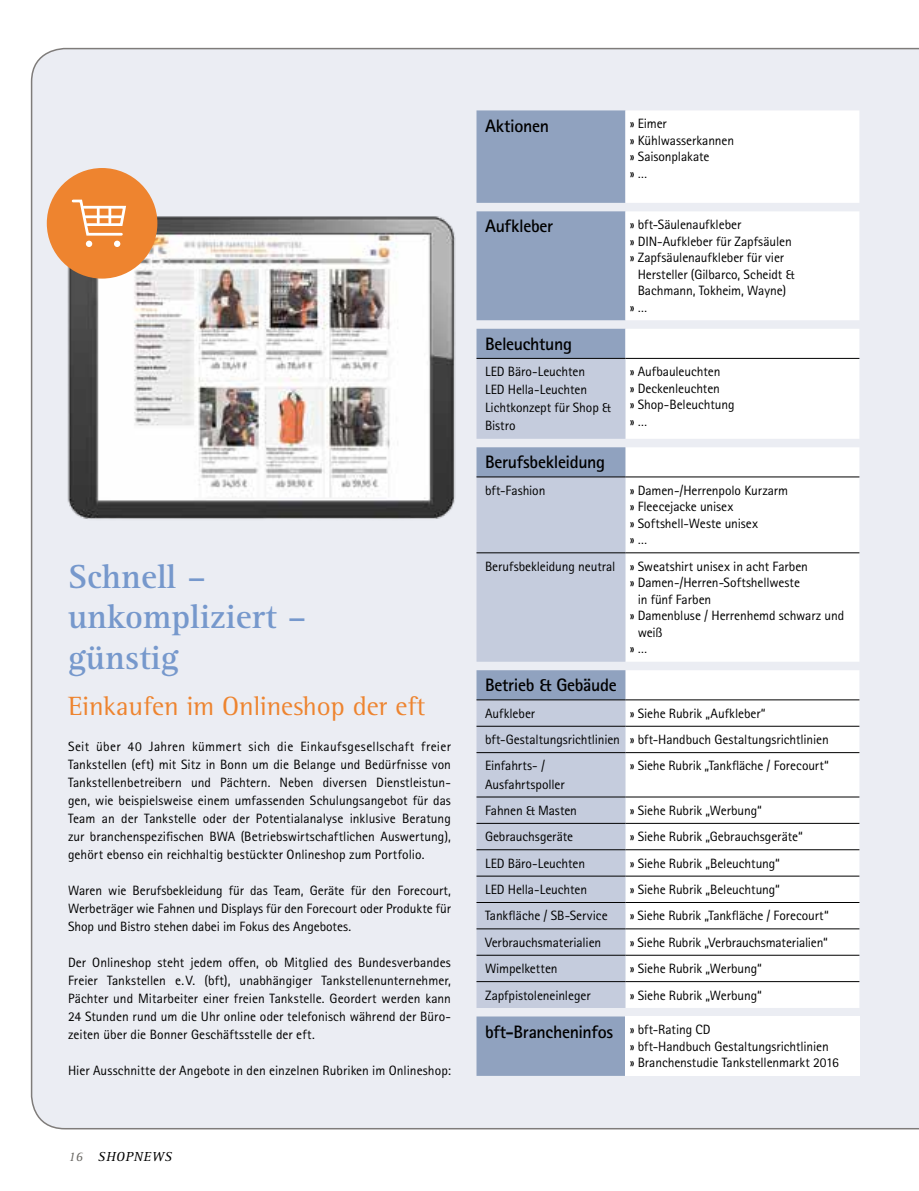
<style>
.page{position:relative;width:919px;height:1191px;background:#fff}
.page>*{position:absolute;margin:0;border:0;box-sizing:border-box;transform-origin:0 0}
.t1{font:700 34.5px/40.5px "Rotis Serif Pro";color:#7698cc}
.t2{font:27px "Rotis Semi Serif Pro";color:#ee842f}
.t3{font:700 18px "Rotis Sans Serif Pro";letter-spacing:-.02em;color:#000}
.t4{font:13.5px/18px "Rotis Sans Serif Pro";letter-spacing:-.005em;color:#000}
.t5{font:italic 13.5px "Rotis Serif Pro";letter-spacing:.05em;color:#000}
.s1{color:#6a6864}
</style>
<div class="page">
<div style="left:31px;top:48px;width:887px;height:1081px;background:#ebedf3"></div>
<img style="left:63px;top:209px;width:396px;height:313px">
<div style="left:47px;top:168px;width:110px;height:111px;background:#ee842f;border-radius:50%"></div>
<svg style="left:71px;top:199px;width:55px;height:48px"></svg>
<svg style="left:476px;top:110px;width:149px;height:248px;background:#96a7c2"></svg>
<svg style="left:625px;top:110px;width:234px;height:898px"></svg>
<svg style="left:476px;top:359px;width:149px;height:88px;background:#c8cfdf"></svg>
<svg style="left:476px;top:447px;width:149px;height:628px;background:#bac3d6"></svg>
<div style="left:625px;top:1016px;width:234px;height:59px;background:#fff"></div>
<hr style="left:476px;top:358px;width:149px;height:1px;background:#000">
<hr style="left:625px;top:358px;width:234px;height:1px;background:#000">
<hr style="left:476px;top:477px;width:149px;height:1px;background:#000">
<hr style="left:625px;top:477px;width:234px;height:1px;background:#000">
<hr style="left:476px;top:552px;width:149px;height:1px;background:#000">
<hr style="left:625px;top:552px;width:234px;height:1px;background:#000">
<hr style="left:476px;top:699px;width:149px;height:1px;background:#000">
<hr style="left:625px;top:699px;width:234px;height:1px;background:#000">
<hr style="left:476px;top:726px;width:149px;height:1px;background:#000">
<hr style="left:625px;top:726px;width:234px;height:1px;background:#000">
<hr style="left:476px;top:752px;width:149px;height:1px;background:#000">
<hr style="left:625px;top:752px;width:234px;height:1px;background:#000">
<hr style="left:476px;top:796px;width:149px;height:1px;background:#000">
<hr style="left:625px;top:796px;width:234px;height:1px;background:#000">
<hr style="left:476px;top:823px;width:149px;height:1px;background:#000">
<hr style="left:625px;top:823px;width:234px;height:1px;background:#000">
<hr style="left:476px;top:849px;width:149px;height:1px;background:#000">
<hr style="left:625px;top:849px;width:234px;height:1px;background:#000">
<hr style="left:476px;top:876px;width:149px;height:1px;background:#000">
<hr style="left:625px;top:876px;width:234px;height:1px;background:#000">
<hr style="left:476px;top:902px;width:149px;height:1px;background:#000">
<hr style="left:625px;top:902px;width:234px;height:1px;background:#000">
<hr style="left:476px;top:928px;width:149px;height:1px;background:#000">
<hr style="left:625px;top:928px;width:234px;height:1px;background:#000">
<hr style="left:476px;top:955px;width:149px;height:1px;background:#000">
<hr style="left:625px;top:955px;width:234px;height:1px;background:#000">
<hr style="left:476px;top:981px;width:149px;height:1px;background:#000">
<hr style="left:625px;top:981px;width:234px;height:1px;background:#000">
<h1 class="t1" style="left:68px;top:555px;width:240px">Schnell – unkompliziert – günstig</h1>
<h2 class="t2" style="left:68px;top:690px;width:359px">Einkaufen im Onlineshop der eft</h2>
<p class="t4" style="left:68px;top:738px;width:384px;text-align:justify">Seit über 40 Jahren kümmert sich die Einkaufsgesellschaft freier Tankstellen (eft) mit Sitz in Bonn um die Belange und Bedürfnisse von Tankstellenbetreibern und Pächtern. Neben diversen Dienstleistun&shy;gen, wie beispielsweise einem umfassenden Schulungsangebot für das Team an der Tankstelle oder der Potentialanalyse inklusive Beratung zur branchenspezifischen BWA (Betriebswirtschaftlichen Auswertung), gehört ebenso ein reichhaltig bestückter Onlineshop zum Portfolio.</p>
<p class="t4" style="left:68px;top:882px;width:384px;text-align:justify">Waren wie Berufsbekleidung für das Team, Geräte für den Forecourt, Werbeträger wie Fahnen und Displays für den Forecourt oder Produkte für Shop und Bistro stehen dabei im Fokus des Angebotes.</p>
<p class="t4" style="left:68px;top:954px;width:384px;text-align:justify">Der Onlineshop steht jedem offen, ob Mitglied des Bundesverbandes Freier Tankstellen e.V. (bft), unabhängiger Tankstellenunternehmer, Pächter und Mitarbeiter einer freien Tankstelle. Geordert werden kann 24 Stunden rund um die Uhr online oder telefonisch während der Büro&shy;zeiten über die Bonner Geschäftsstelle der eft.</p>
<p class="t4" style="left:68px;top:1062px;width:384px">Hier Ausschnitte der Angebote in den einzelnen Rubriken im Onlineshop:</p>
<p class="t5" style="left:68px;top:1148px;width:106px"><span class="s1">16</span> SHOPNEWS</p>
<h3 class="t3" style="left:485px;top:114px;width:66px">Aktionen</h3>
<p class="t4" style="left:629px;top:116px;width:106px;line-height:16.5px">» Eimer<br>» Kühlwasserkannen » Saisonplakate<br>» …</p>
<h3 class="t3" style="left:485px;top:215px;width:70px">Aufkleber</h3>
<p class="t4" style="left:629px;top:216px;width:113px">» bft-Säulenaufkleber</p>
<p class="t4" style="left:629px;top:232px;width:164px">» DIN-Aufkleber für Zapfsäulen</p>
<p class="t4" style="left:629px;top:249px;width:156px">» Zapfsäulenaufkleber für vier</p>
<p class="t4" style="left:637px;top:265px;width:158px">Hersteller (Gilbarco, Scheidt &amp;</p>
<p class="t4" style="left:637px;top:282px;width:150px">Bachmann, Tokheim, Wayne)</p>
<p class="t4" style="left:629px;top:298px;width:19px">» …</p>
<h3 class="t3" style="left:485px;top:332px;width:89px">Beleuchtung</h3>
<p class="t4" style="left:485px;top:363px;width:127px">LED Bäro-Leuchten<br>LED Hella-Leuchten<br>Lichtkonzept für Shop &amp;<br>Bistro</p>
<p class="t4" style="left:629px;top:363px;width:106px;line-height:16.5px">» Aufbauleuchten<br>» Deckenleuchten<br>» Shop-Beleuchtung » …</p>
<h3 class="t3" style="left:485px;top:451px;width:122px">Berufsbekleidung</h3>
<p class="t4" style="left:485px;top:481px;width:62px">bft-Fashion</p>
<p class="t4" style="left:629px;top:482px;width:160px;line-height:16.5px">» Damen-/Herrenpolo Kurzarm » Fleecejacke unisex<br>» Softshell-Weste unisex<br>» …</p>
<p class="t4" style="left:485px;top:557px;width:324px">Berufsbekleidung neutral » Sweatshirt unisex in acht Farben</p>
<p class="t4" style="left:629px;top:574px;width:172px">» Damen-/Herren-Softshellweste</p>
<p class="t4" style="left:637px;top:590px;width:75px">in fünf Farben</p>
<p class="t4" style="left:629px;top:607px;width:216px">» Damenbluse / Herrenhemd schwarz und</p>
<p class="t4" style="left:637px;top:623px;width:26px">weiß</p>
<p class="t4" style="left:629px;top:640px;width:19px">» …</p>
<h3 class="t3" style="left:485px;top:674px;width:133px">Betrieb &amp; Gebäude</h3>
<p class="t4" style="left:485px;top:704px;width:52px">Aufkleber</p>
<p class="t4" style="left:485px;top:700px;width:345px;line-height:26.4px;text-indent:145px">» Siehe Rubrik „Aufkleber“ bft-Gestaltungsrichtlinien » bft-Handbuch Gestaltungsrichtlinien<br>Einfahrts- /</p>
<p class="t4" style="left:485px;top:775px;width:81px">Ausfahrtspoller</p>
<p class="t4" style="left:629px;top:757px;width:201px">» Siehe Rubrik „Tankfläche / Forecourt“</p>
<p class="t4" style="left:485px;top:801px;width:93px">Fahnen &amp; Masten</p>
<p class="t4" style="left:629px;top:801px;width:134px">» Siehe Rubrik „Werbung“</p>
<p class="t4" style="left:485px;top:827px;width:90px">Gebrauchsgeräte</p>
<p class="t4" style="left:629px;top:827px;width:175px">» Siehe Rubrik „Gebrauchsgeräte“</p>
<p class="t4" style="left:485px;top:854px;width:102px">LED Bäro-Leuchten</p>
<p class="t4" style="left:629px;top:854px;width:152px">» Siehe Rubrik „Beleuchtung“</p>
<p class="t4" style="left:485px;top:880px;width:104px">LED Hella-Leuchten</p>
<p class="t4" style="left:629px;top:880px;width:152px">» Siehe Rubrik „Beleuchtung“</p>
<p class="t4" style="left:485px;top:907px;width:124px">Tankfläche / SB-Service</p>
<p class="t4" style="left:629px;top:907px;width:201px">» Siehe Rubrik „Tankfläche / Forecourt“</p>
<p class="t4" style="left:485px;top:933px;width:118px">Verbrauchsmaterialien</p>
<p class="t4" style="left:629px;top:933px;width:200px">» Siehe Rubrik „Verbrauchsmaterialien“</p>
<p class="t4" style="left:485px;top:959px;width:74px">Wimpelketten</p>
<p class="t4" style="left:629px;top:959px;width:134px">» Siehe Rubrik „Werbung“</p>
<p class="t4" style="left:485px;top:986px;width:107px">Zapfpistoleneinleger</p>
<p class="t4" style="left:629px;top:986px;width:134px">» Siehe Rubrik „Werbung“</p>
<h3 class="t3" style="left:485px;top:1020px;width:227px">bft-Brancheninfos <sup>»</sup> <sup>bft-Rating</sup> <sup>CD</sup></h3>
<p class="t4" style="left:629px;top:1038px;width:211px;line-height:16.5px">» bft-Handbuch Gestaltungsrichtlinien<br>» Branchenstudie Tankstellenmarkt 2016</p>
</div>
